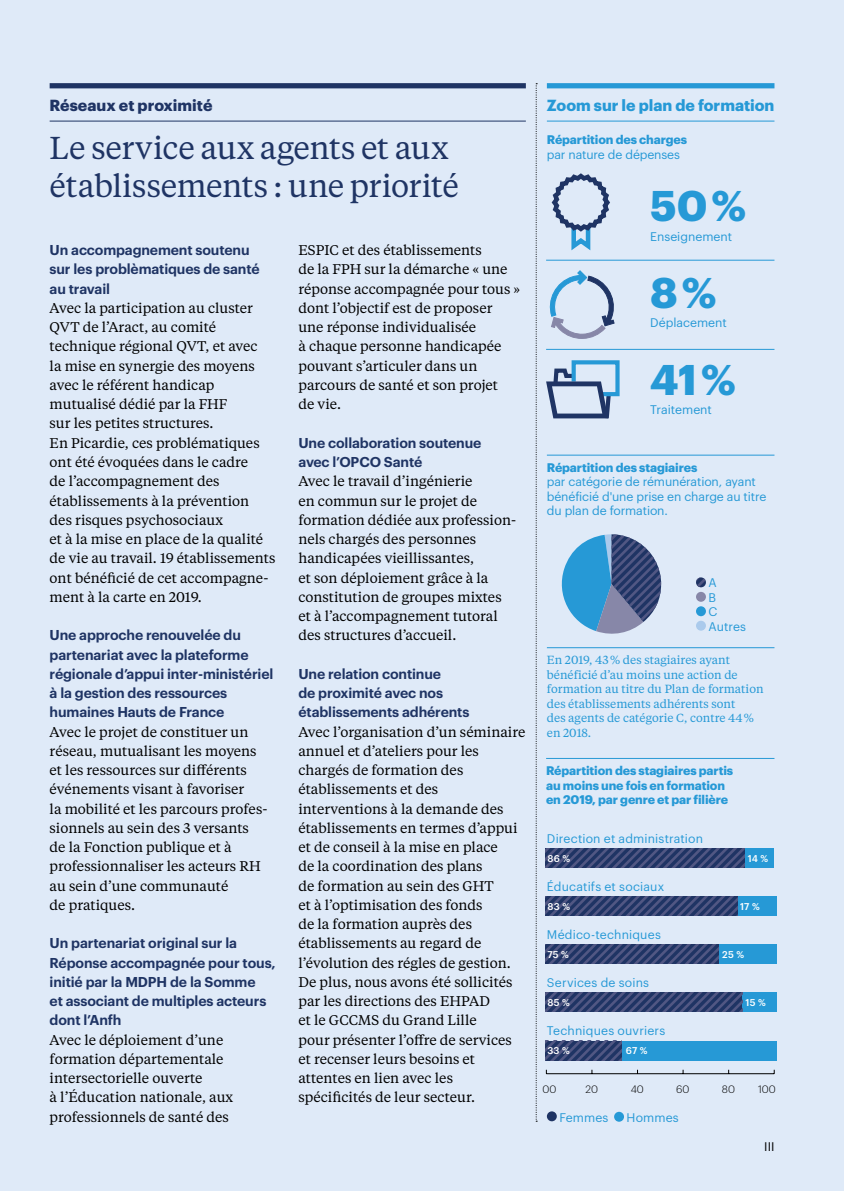
<style>
.page{position:relative;width:844px;height:1191px;background:#fff}
.page>*{position:absolute;margin:0;border:0;box-sizing:border-box;transform-origin:0 0}
.t1{font:700 42px "Graphik";color:#2699d6}
.t2{font:31.5px/38.5px "Tiempos Text";letter-spacing:-.01em;color:#1f3464}
.t3{font:700 15.75px "Graphik";color:#2699d6}
.t4{font:700 15.75px "Graphik";color:#1f3464}
.t5{font:14px/19.2px "Tiempos Text";color:#000}
.t6{font:600 14px/19.2px "Graphik";letter-spacing:-.01em;color:#1f3464}
.t7{font:12.25px/14.3px "Graphik";color:#2699d6}
.t8{font:700 12.25px/14.5px "Graphik";letter-spacing:-.01em;color:#2699d6}
.t9{font:12.25px "Graphik";letter-spacing:.02em;color:#2699d6}
.t10{font:12.25px "Graphik";color:#000}
.t11{font:11.72px/14.3px "Tiempos Text";color:#2699d6}
.t12{font:300 10.5px "Graphik";letter-spacing:-.005em;color:#000}
.t13{font:500 9.62px "Graphik";letter-spacing:.025em;color:#fff}
</style>
<div class="page">
<div style="left:0;top:0;width:843px;height:1191px;background:#dfeaf8"></div>
<div style="left:744px;top:848px;width:30px;height:19px;background:#2699d6"></div>
<svg style="left:545px;top:848px;width:199px;height:19px"></svg>
<div style="left:737px;top:896px;width:39px;height:19px;background:#2699d6"></div>
<svg style="left:545px;top:896px;width:192px;height:19px"></svg>
<div style="left:718px;top:944px;width:58px;height:20px;background:#2699d6"></div>
<svg style="left:545px;top:944px;width:173px;height:20px"></svg>
<div style="left:741px;top:992px;width:35px;height:20px;background:#2699d6"></div>
<svg style="left:545px;top:992px;width:196px;height:20px"></svg>
<div style="left:621px;top:1040px;width:155px;height:20px;background:#2699d6"></div>
<svg style="left:545px;top:1040px;width:76px;height:20px"></svg>
<svg style="left:535px;top:83px;width:2px;height:1038px"></svg>
<div style="left:50px;top:83px;width:475px;height:5px;background:#1f3464"></div>
<hr style="left:50px;top:121px;width:475px;height:1px;background:#1f3464">
<hr style="left:546px;top:260px;width:228px;height:1px;background:#2699d6">
<hr style="left:546px;top:349px;width:228px;height:1px;background:#2699d6">
<svg style="left:546px;top:360px;width:74px;height:59px"></svg>
<svg style="left:551px;top:173px;width:59px;height:78px"></svg>
<svg style="left:549px;top:270px;width:66px;height:69px"></svg>
<div style="left:546px;top:83px;width:228px;height:5px;background:#2699d6"></div>
<hr style="left:546px;top:121px;width:228px;height:1px;background:#2699d6">
<hr style="left:546px;top:455px;width:228px;height:1px;background:#2699d6">
<hr style="left:546px;top:647px;width:228px;height:1px;background:#2699d6">
<div style="left:546px;top:1111px;width:10px;height:10px;background:#1f3464;border-radius:50%"></div>
<div style="left:614px;top:1111px;width:10px;height:10px;background:#2699d6;border-radius:50%"></div>
<hr style="left:546px;top:758px;width:228px;height:1px;background:#2699d6">
<hr style="left:546px;top:1073px;width:228px;height:1px;background:#000">
<svg style="left:696px;top:577px;width:9px;height:10px"></svg>
<div style="left:695px;top:592px;width:10px;height:10px;background:#8787a8;border-radius:50%"></div>
<svg style="left:695px;top:606px;width:10px;height:10px"></svg>
<div style="left:695px;top:621px;width:10px;height:9px;background:#aacaec;border-radius:50%"></div>
<svg style="left:561px;top:534px;width:100px;height:100px"></svg>
<p class="t4" style="left:50px;top:93px;width:164px">Réseaux et proximité</p>
<h2 class="t2" style="left:50px;top:127px;width:410px">Le service aux agents et aux établissements : une priorité</h2>
<p class="t6" style="left:50px;top:239px;width:211px">Un accompagnement soutenu sur les problèmatiques de santé au travail</p>
<p class="t5" style="left:50px;top:298px;width:227px">Avec la participation au cluster<br>QVT de l’Aract, au comité technique régional QVT, et avec<br>la mise en synergie des moyens avec le référent handicap mutualisé dédié par la FHF<br>sur les petites structures.<br>En Picardie, ces problématiques ont été évoquées dans le cadre<br>de l’accompagnement des établissements à la prévention<br>des risques psychosociaux<br>et à la mise en place de la qualité de vie au travail. 19 établissements ont bénéficié de cet accompagne&shy;ment à la carte en 2019.</p>
<p class="t6" style="left:50px;top:624px;width:225px">Une approche renouvelée du partenariat avec la plateforme régionale d’appui inter-ministériel à la gestion des ressources humaines Hauts de France</p>
<p class="t5" style="left:50px;top:721px;width:219px">Avec le projet de constituer un réseau, mutualisant les moyens et les ressources sur différents événements visant à favoriser<br>la mobilité et les parcours profes&shy;sionnels au sein des 3 versants de la Fonction publique et à professionnaliser les acteurs RH au sein d’une communauté<br>de pratiques.</p>
<p class="t6" style="left:50px;top:932px;width:227px">Un partenariat original sur la<br>Réponse accompagnée pour tous, initié par la MDPH de la Somme<br>et associant de multiples acteurs dont l’Anfh</p>
<p class="t5" style="left:50px;top:1029px;width:185px">Avec le déploiement d’une formation départementale intersectorielle ouverte<br>à l’Éducation nationale, aux professionnels de santé des</p>
<p class="t5" style="left:298px;top:240px;width:223px">ESPIC et des établissements<br>de la FPH sur la démarche « une réponse accompagnée pour tous » dont l’objectif est de proposer une réponse individualisée<br>à chaque personne handicapée pouvant s’articuler dans un parcours de santé et son projet<br>de vie.</p>
<p class="t6" style="left:298px;top:432px;width:184px">Une collaboration soutenue avec l’OPCO Santé</p>
<p class="t5" style="left:298px;top:471px;width:219px">Avec le travail d’ingénierie<br>en commun sur le projet de formation dédiée aux profession&shy;nels chargés des personnes handicapées vieillissantes,<br>et son déploiement grâce à la constitution de groupes mixtes et à l’accompagnement tutoral des structures d’accueil.</p>
<p class="t6" style="left:298px;top:663px;width:172px">Une relation continue<br>de proximité avec nos établissements adhérents</p>
<p class="t5" style="left:298px;top:721px;width:228px">Avec l’organisation d’un séminaire annuel et d’ateliers pour les chargés de formation des établissements et des interventions à la demande des établissements en termes d’appui et de conseil à la mise en place<br>de la coordination des plans<br>de formation au sein des GHT<br>et à l’optimisation des fonds<br>de la formation auprès des établissements au regard de l’évolution des régles de gestion.<br>De plus, nous avons été sollicités par les directions des EHPAD<br>et le GCCMS du Grand Lille<br>pour présenter l’offre de services et recenser leurs besoins et attentes en lien avec les spécificités de leur secteur.</p>
<p class="t3" style="left:546px;top:93px;width:229px">Zoom sur le plan de formation</p>
<p class="t8" style="left:546px;top:132px;width:142px">Répartition des charges</p>
<p class="t7" style="left:546px;top:146px;width:135px">par nature de dépenses</p>
<h1 class="t1" style="left:650px;top:174px;width:97px">50 %</h1>
<p class="t7" style="left:650px;top:228px;width:83px">Enseignement</p>
<h1 class="t1" style="left:650px;top:260px;width:68px">8 %</h1>
<p class="t7" style="left:650px;top:315px;width:78px">Déplacement</p>
<h1 class="t1" style="left:650px;top:347px;width:87px">41 %</h1>
<p class="t7" style="left:650px;top:401px;width:63px">Traitement</p>
<p class="t8" style="left:546px;top:459px;width:152px">Répartition des stagiaires</p>
<p class="t7" style="left:546px;top:473px;width:221px">par catégorie de rémunération, ayant bénéficié d'une prise en charge au titre du plan de formation.</p>
<p class="t7" style="left:708px;top:574px;width:39px">A<br>B<br>C<br>Autres</p>
<p class="t11" style="left:546px;top:652px;width:218px">En 2019, 43% des stagiaires ayant bénéficié d’au moins une action de formation au titre du Plan de formation des établissements adhérents sont<br>des agents de catégorie C, contre 44% en 2018.</p>
<p class="t8" style="left:546px;top:762px;width:188px">Répartition des stagiaires partis au moins une fois en formation en 2019, par genre et par filière</p>
<p class="t7" style="left:546px;top:830px;width:158px">Direction et administration</p>
<p class="t7" style="left:546px;top:878px;width:119px">Éducatifs et sociaux</p>
<p class="t7" style="left:546px;top:926px;width:115px">Médico-techniques</p>
<p class="t9" style="left:546px;top:973px;width:104px">Services de soins</p>
<p class="t7" style="left:546px;top:1022px;width:120px">Techniques ouvriers</p>
<p class="t13" style="left:547px;top:851px;width:24px">86 %</p>
<p class="t13" style="left:547px;top:899px;width:24px">83 %</p>
<p class="t13" style="left:547px;top:947px;width:23px">75 %</p>
<p class="t13" style="left:547px;top:995px;width:24px">85 %</p>
<p class="t13" style="left:547px;top:1043px;width:24px">33 %</p>
<p class="t13" style="left:625px;top:1043px;width:23px">67 %</p>
<p class="t13" style="left:747px;top:851px;width:22px">14 %</p>
<p class="t13" style="left:739px;top:899px;width:21px">17 %</p>
<p class="t13" style="left:722px;top:947px;width:23px">25 %</p>
<p class="t13" style="left:745px;top:995px;width:22px">15 %</p>
<p class="t12" style="left:542px;top:1081px;width:15px">00</p>
<p class="t12" style="left:585px;top:1081px;width:14px">20</p>
<p class="t12" style="left:630px;top:1081px;width:15px">40</p>
<p class="t12" style="left:676px;top:1081px;width:15px">60</p>
<p class="t12" style="left:721px;top:1081px;width:14px">80</p>
<p class="t12" style="left:757px;top:1081px;width:19px">100</p>
<p class="t7" style="left:559px;top:1109px;width:51px">Femmes</p>
<p class="t7" style="left:626px;top:1109px;width:54px">Hommes</p>
<p class="t10" style="left:764px;top:1137px;width:12px">III</p>
</div>
